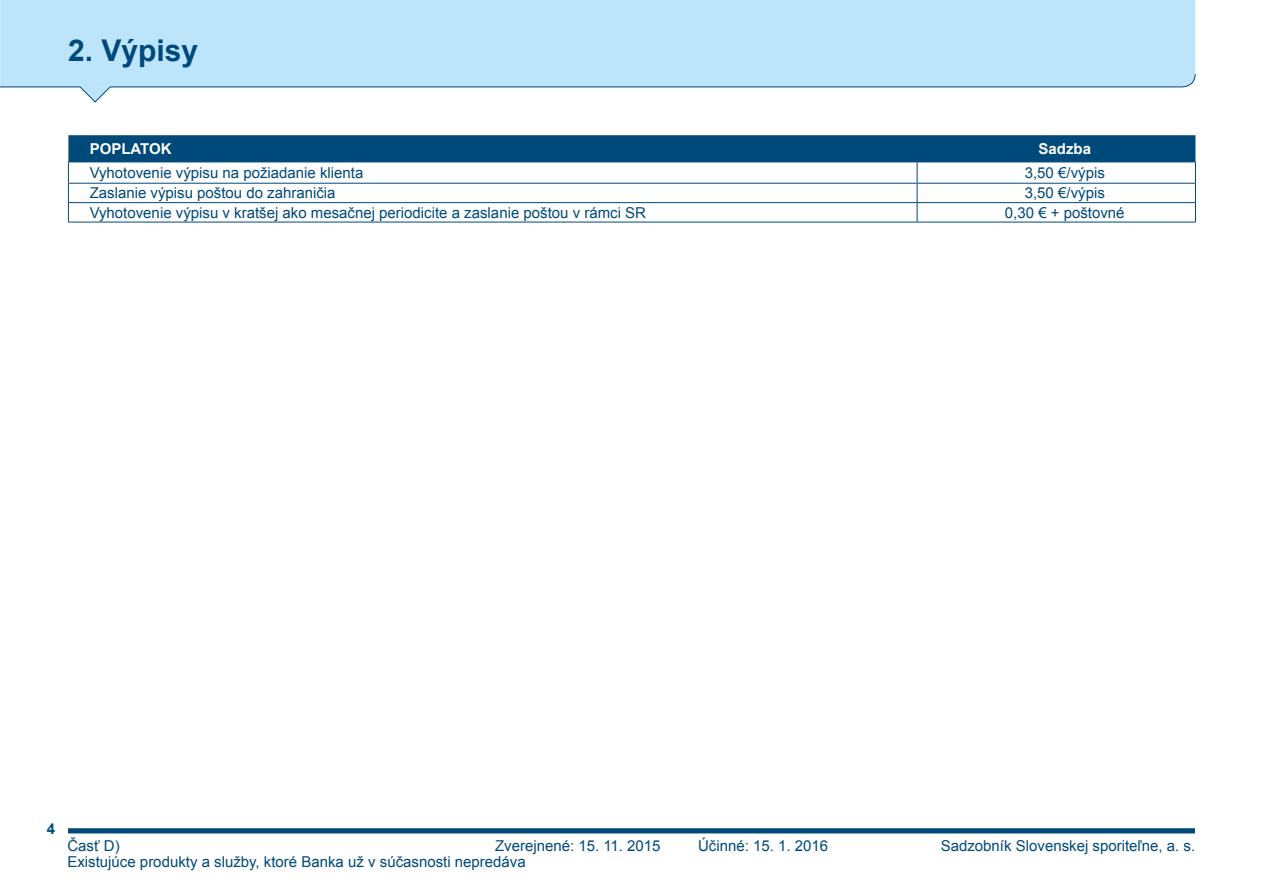
<style>
.page{position:relative;width:1263px;height:893px;background:#fff}
.page>*{position:absolute;margin:0;border:0;box-sizing:border-box;transform-origin:0 0}
.t1{font:700 30px "Arial";color:#00497b}
.t2{font:15px "Arial";color:#00497b}
.t3{font:700 15px "Arial";color:#fff}
.t4{font:700 15px "Arial";color:#00497b}
</style>
<div class="page">
<div style="left:68px;top:828px;width:1127px;height:5px;background:#00497b"></div>
<div style="left:0;top:0;width:1195px;height:74px;background:#bce4fa"></div>
<svg style="left:0;top:74px;width:1195px;height:28px"></svg>
<svg style="left:68px;top:135px;width:1128px;height:87px"></svg>
<hr style="left:68px;top:222px;width:849px;height:1px;background:#00497b">
<hr style="left:917px;top:222px;width:279px;height:1px;background:#00497b">
<h1 class="t1" style="left:68px;top:31px;width:132px">2. Výpisy</h1>
<p class="t3" style="left:90px;top:139px;width:83px">POPLATOK</p>
<p class="t3" style="left:1038px;top:139px;width:54px">Sadzba</p>
<p class="t2" style="left:90px;top:163px;width:275px">Vyhotovenie výpisu na požiadanie klienta</p>
<p class="t2" style="left:1025px;top:163px;width:82px">3,50 €/výpis</p>
<p class="t2" style="left:90px;top:183px;width:247px">Zaslanie výpisu poštou do zahraničia</p>
<p class="t2" style="left:1025px;top:183px;width:82px">3,50 €/výpis</p>
<p class="t2" style="left:90px;top:203px;width:558px">Vyhotovenie výpisu v kratšej ako mesačnej periodicite a zaslanie poštou v rámci SR</p>
<p class="t2" style="left:1005px;top:203px;width:121px">0,30 € + poštovné</p>
<p class="t4" style="left:47px;top:818px;width:10px">4</p>
<p class="t2" style="left:67px;top:836px;width:54px">Časť D)</p>
<p class="t2" style="left:495px;top:836px;width:167px">Zverejnené: 15. 11. 2015</p>
<p class="t2" style="left:698px;top:836px;width:132px">Účinné: 15. 1. 2016</p>
<p class="t2" style="left:941px;top:836px;width:256px">Sadzobník Slovenskej sporiteľne, a. s.</p>
<p class="t2" style="left:67px;top:852px;width:460px">Existujúce produkty a služby, ktoré Banka už v súčasnosti nepredáva</p>
</div>
